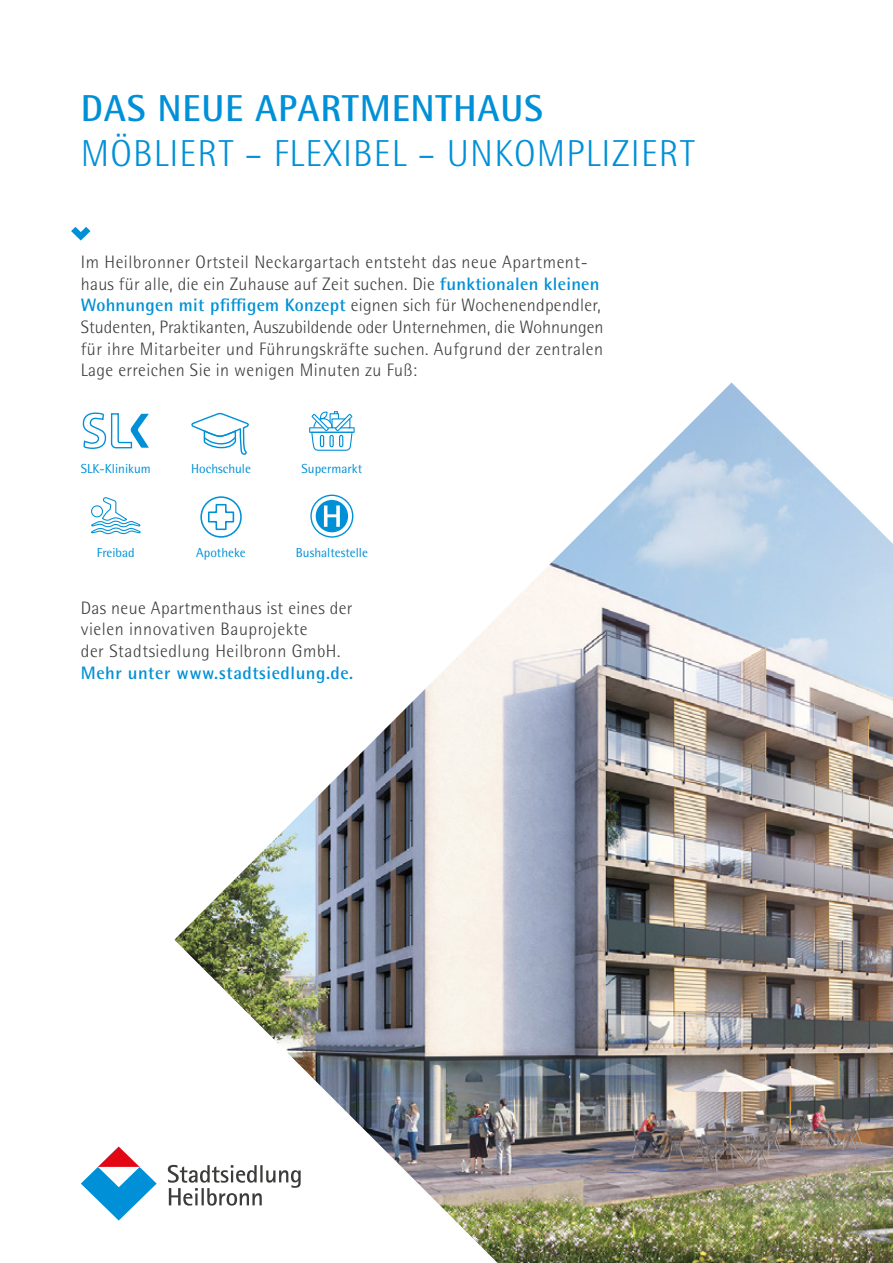
<style>
.page{position:relative;width:893px;height:1263px;background:#fff}
.page>*{position:absolute;margin:0;border:0;box-sizing:border-box;transform-origin:0 0}
.t1{font:300 37.5px "Rotis Semi Sans Std";letter-spacing:.03em;color:#0090d7}
.t2{font:700 37.5px "Rotis Semi Sans Std";letter-spacing:.02em;color:#0090d7}
.t3{font:300 18px/21.6px "Rotis Semi Sans Std";letter-spacing:.02em;color:#3c3c3b}
.t4{font:700 18px "Rotis Semi Sans Std";letter-spacing:.03em;color:#0090d7}
.t5{font:13.05px "Rotis Semi Sans Std";color:#0090d7}
.s1{font-weight:700;color:#0090d7}
</style>
<div class="page">
<img style="left:174px;top:382px;width:719px;height:881px">
<svg style="left:71px;top:227px;width:19px;height:14px"></svg>
<svg style="left:81px;top:1146px;width:76px;height:74px"></svg>
<svg style="left:168px;top:1165px;width:133px;height:40px"></svg>
<svg style="left:82px;top:412px;width:67px;height:37px"></svg>
<svg style="left:310px;top:494px;width:44px;height:44px"></svg>
<div style="left:200px;top:496px;width:42px;height:42px;border:2px solid #0090d7;border-radius:50%"></div>
<svg style="left:207px;top:503px;width:28px;height:28px"></svg>
<svg style="left:91px;top:497px;width:50px;height:38px"></svg>
<svg style="left:309px;top:411px;width:46px;height:55px"></svg>
<svg style="left:190px;top:412px;width:59px;height:44px"></svg>
<h1 class="t2" style="left:81px;top:86px;width:464px">DAS NEUE APARTMENTHAUS</h1>
<h1 class="t1" style="left:81px;top:132px;width:615px">MÖBLIERT – FLEXIBEL – UNKOMPLIZIERT</h1>
<p class="t3" style="left:81px;top:251px;width:524px">Im Heilbronner Ortsteil Neckargartach entsteht das neue Apartment&shy;haus für alle, die ein Zuhause auf Zeit suchen. Die <span class="s1">funktionalen kleinen Wohnungen mit pfiffigem Konzept</span> eignen sich für Wochenendpendler, Studenten, Praktikanten, Auszubildende oder Unternehmen, die Wohnungen für ihre Mitarbeiter und Führungskräfte suchen. Aufgrund der zentralen Lage erreichen Sie in wenigen Minuten zu Fuß:</p>
<p class="t5" style="left:81px;top:461px;width:71px">SLK-Klinikum</p>
<p class="t5" style="left:191px;top:461px;width:61px">Hochschule</p>
<p class="t5" style="left:302px;top:461px;width:62px">Supermarkt</p>
<p class="t5" style="left:97px;top:545px;width:39px">Freibad</p>
<p class="t5" style="left:196px;top:545px;width:51px">Apotheke</p>
<p class="t5" style="left:296px;top:545px;width:74px">Bushaltestelle</p>
<p class="t3" style="left:81px;top:597px;width:273px">Das neue Apartmenthaus ist eines der vielen innovativen Bauprojekte<br>der Stadtsiedlung Heilbronn GmbH.</p>
<p class="t4" style="left:81px;top:661px;width:274px">Mehr unter www.stadtsiedlung.de.</p>
</div>
